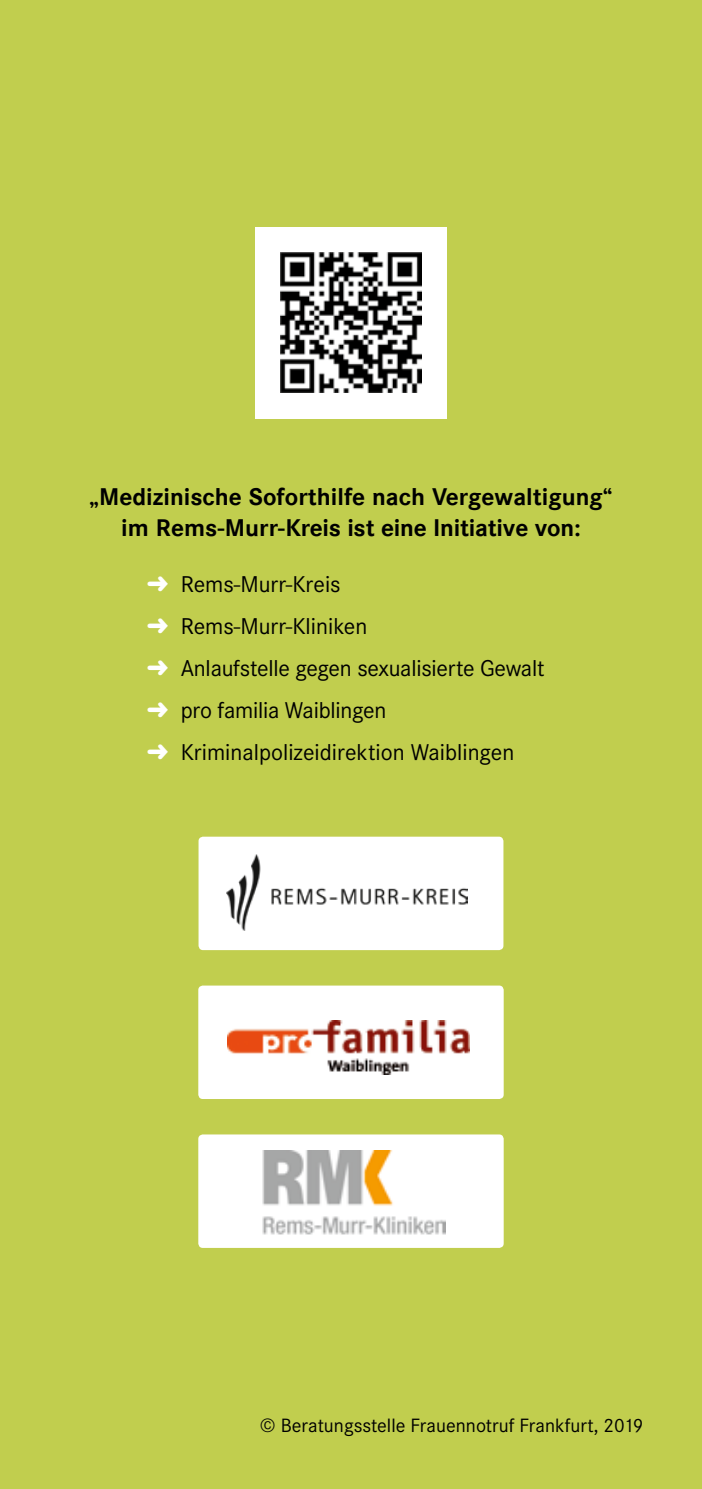
<style>
.page{position:relative;width:702px;height:1489px;background:#fff}
.page>*{position:absolute;margin:0;border:0;box-sizing:border-box;transform-origin:0 0}
.t1{font:23.75px/41.8px "Corporate S";letter-spacing:-.005em;color:#000}
.t2{font:700 23.75px/31.2px "Corporate SBQ";color:#000;text-align:center}
.t3{font:20px "Corporate S";color:#000}
.s1{color:#fff}
</style>
<div class="page">
<div style="left:0;top:0;width:702px;height:1488px;background:#c1ce4e"></div>
<div style="left:255px;top:227px;width:191px;height:191px;background:#fff"></div>
<img style="left:281px;top:252px;width:140px;height:141px">
<div style="left:198px;top:985px;width:305px;height:113px;background:#fff;border-radius:5px"></div>
<img style="left:228px;top:1020px;width:241px;height:54px">
<div style="left:198px;top:1134px;width:305px;height:113px;background:#fff;border-radius:5px"></div>
<img style="left:262px;top:1150px;width:183px;height:85px">
<div style="left:198px;top:836px;width:305px;height:114px;background:#fff;border-radius:5px"></div>
<img style="left:226px;top:854px;width:242px;height:76px">
<p class="t2" style="left:90px;top:481px;width:524px">„Medizinische Soforthilfe nach Vergewaltigung“ im Rems-Murr-Kreis ist eine Initiative von:</p>
<p class="t1" style="left:147px;top:563px;width:399px"><span class="s1">➜</span> Rems-Murr-Kreis<br><span class="s1">➜</span> Rems-Murr-Kliniken<br><span class="s1">➜</span> Anlaufstelle gegen sexualisierte Gewalt <span class="s1">➜</span> pro familia Waiblingen<br><span class="s1">➜</span> Kriminalpolizeidirektion Waiblingen</p>
<p class="t3" style="left:260px;top:1413px;width:385px">© Beratungsstelle Frauennotruf Frankfurt, 2019</p>
</div>
